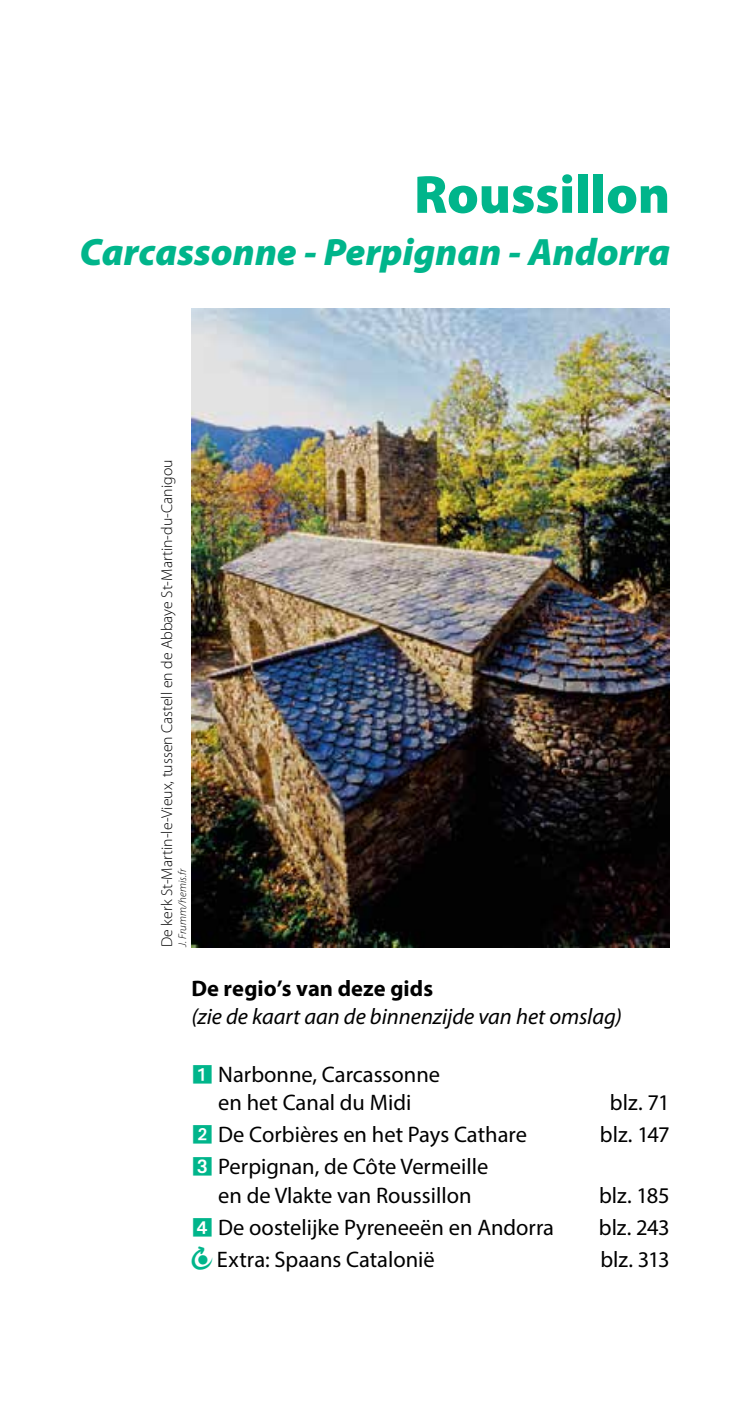
<style>
.page{position:relative;width:740px;height:1404px;background:#fff}
.page>*{position:absolute;margin:0;border:0;box-sizing:border-box;transform-origin:0 0}
.t1{font:900 54px "Myriad Pro";letter-spacing:-.005em;color:#00b58b}
.t2{font:italic 900 38.25px "Myriad Pro";color:#00b58b}
.t3{font:22.5px/28.8px "Myriad Pro";color:#000;text-align:center}
.t4{font:italic 22.5px "Myriad Pro";color:#000}
.t5{font:700 22.5px "Myriad Pro";letter-spacing:.005em;color:#000}
.t6{font:300 15.75px "Myriad Pro";color:#000}
.t7{font:italic 300 11.25px "Myriad Pro";letter-spacing:.01em;color:#000}
.s1{font-family:"Michelin";color:#00b58b}
</style>
<div class="page">
<img style="left:192px;top:309px;width:478px;height:637px">
<h1 class="t1" style="left:414px;top:158px;width:258px">Roussillon</h1>
<h2 class="t2" style="left:80px;top:227px;width:592px">Carcassonne - Perpignan - Andorra</h2>
<p class="t6" style="left:158px;top:946px;width:489px;rotate:-90deg">De kerk St-Martin-le-Vieux, tussen Castell en de Abbaye St-Martin-du-Canigou</p>
<p class="t7" style="left:176px;top:946px;width:81px;rotate:-90deg">J. Frumm/hemis.fr</p>
<p class="t5" style="left:191px;top:973px;width:243px">De regio’s van deze gids</p>
<p class="t4" style="left:191px;top:1002px;width:432px">(zie de kaart aan de binnenzijde van het omslag)</p>
<p class="t3" style="left:191px;top:1059px;width:250px"><span class="s1">n</span> Narbonne, Carcassonne en het Canal du Midi</p>
<p class="t3" style="left:610px;top:1087px;width:61px">blz. 71</p>
<p class="t3" style="left:191px;top:1119px;width:337px"><span class="s1">∑</span> De Corbières en het Pays Cathare</p>
<p class="t3" style="left:600px;top:1119px;width:71px">blz. 147</p>
<p class="t3" style="left:191px;top:1151px;width:298px"><span class="s1">±</span> Perpignan, de Côte Vermeille en de Vlakte van Roussillon</p>
<p class="t3" style="left:599px;top:1180px;width:72px">blz. 185</p>
<p class="t3" style="left:191px;top:1212px;width:364px"><span class="s1">∏</span> De oostelijke Pyreneeën en Andorra</p>
<p class="t3" style="left:599px;top:1212px;width:73px">blz. 243</p>
<p class="t3" style="left:191px;top:1244px;width:245px"><span class="s1">T</span> Extra: Spaans Catalonië</p>
<p class="t3" style="left:600px;top:1244px;width:71px">blz. 313</p>
</div>
